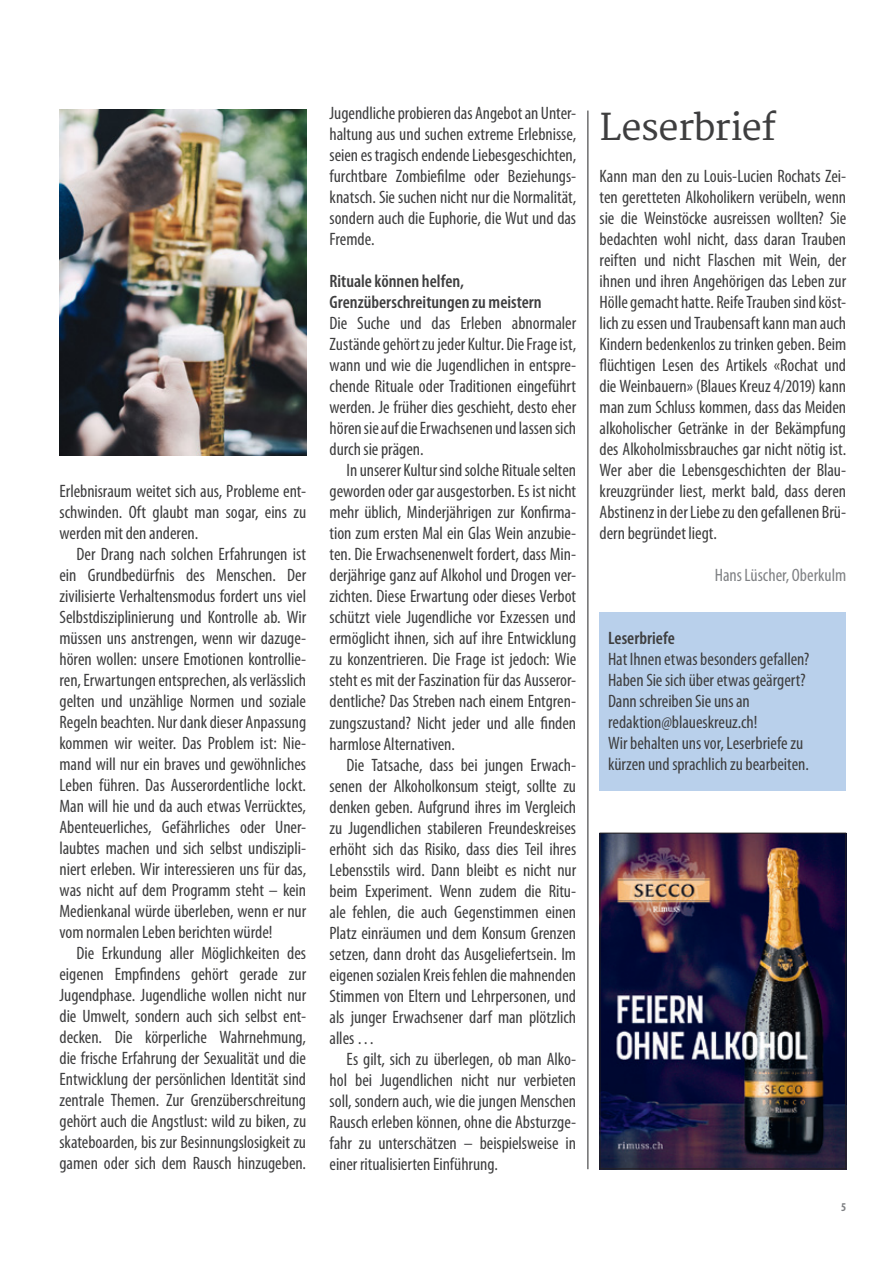
<style>
.page{position:relative;width:893px;height:1263px;background:#fff}
.page>*{position:absolute;margin:0;border:0;box-sizing:border-box;transform-origin:0 0}
.t1{font:36px "Merriweather";letter-spacing:-.02em;color:#3e3e3f}
.t2{font:condensed 18px/21px "Myriad Pro";letter-spacing:-.005em;color:#3e3e3f;text-align:justify}
.t3{font:600 condensed 18px/21px "Myriad Pro";color:#3e3e3f}
.t4{font:condensed 18px "Myriad Pro";letter-spacing:-.005em;color:#808285}
.t5{font:700 condensed 12px "Myriad Pro";color:#808285}
</style>
<div class="page">
<div style="left:600px;top:613px;width:246px;height:178px;background:#b9d0eb"></div>
<img style="left:602px;top:835px;width:242px;height:332px">
<div style="left:600px;top:833px;width:246px;height:336px;border:1px solid #231f20"></div>
<img style="left:60px;top:110px;width:246px;height:345px">
<hr style="left:587px;top:111px;width:1px;height:1058px;background:#3e3e3f">
<p class="t2" style="left:60px;top:481px;width:248px">Erlebnisraum weitet sich aus, Probleme ent&shy;schwinden. Oft glaubt man sogar, eins zu werden mit den anderen.</p>
<p class="t2" style="left:60px;top:544px;width:248px;text-indent:17px">Der Drang nach solchen Erfahrungen ist ein Grundbedürfnis des Menschen. Der zivilisierte Verhaltensmodus fordert uns viel Selbstdisziplinierung und Kontrolle ab. Wir müssen uns anstrengen, wenn wir dazuge&shy;hören wollen: unsere Emotionen kontrollie&shy;ren, Erwartungen entsprechen, als verlässlich gelten und unzählige Normen und soziale Regeln beachten. Nur dank dieser Anpassung kommen wir weiter. Das Problem ist: Nie&shy;mand will nur ein braves und gewöhnliches Leben führen. Das Ausserordentliche lockt.<br>Man will hie und da auch etwas Verrücktes, Abenteuerliches, Gefährliches oder Uner&shy;laubtes machen und sich selbst undiszipli&shy;niert erleben. Wir interessieren uns für das, was nicht auf dem Programm steht – kein Medienkanal würde überleben, wenn er nur vom normalen Leben berichten würde!</p>
<p class="t2" style="left:60px;top:943px;width:248px;text-indent:17px">Die Erkundung aller Möglichkeiten des eigenen Empfindens gehört gerade zur Jugendphase. Jugendliche wollen nicht nur die Umwelt, sondern auch sich selbst ent&shy;decken. Die körperliche Wahrnehmung, die frische Erfahrung der Sexualität und die Entwicklung der persönlichen Identität sind zentrale Themen. Zur Grenzüberschreitung gehört auch die Angstlust: wild zu biken, zu skateboarden, bis zur Besinnungslosigkeit zu gamen oder sich dem Rausch hinzugeben.</p>
<p class="t2" style="left:330px;top:103px;width:248px">Jugendliche probieren das Angebot an Unter&shy;haltung aus und suchen extreme Erlebnisse, seien es tragisch endende Liebesgeschichten, furchtbare Zombiefilme oder Beziehungs&shy;knatsch. Sie suchen nicht nur die Normalität, sondern auch die Euphorie, die Wut und das Fremde.</p>
<p class="t3" style="left:330px;top:271px;width:214px">Rituale können helfen,<br>Grenzüberschreitungen zu meistern</p>
<p class="t2" style="left:330px;top:313px;width:248px">Die Suche und das Erleben abnormaler Zustände gehört zu jeder Kultur. Die Frage ist, wann und wie die Jugendlichen in entspre&shy;chende Rituale oder Traditionen eingeführt werden. Je früher dies geschieht, desto eher hören sie auf die Erwachsenen und lassen sich durch sie prägen.</p>
<p class="t2" style="left:330px;top:460px;width:248px;text-indent:17px">In unserer Kultur sind solche Rituale selten geworden oder gar ausgestorben. Es ist nicht mehr üblich, Minderjährigen zur Konfirma&shy;tion zum ersten Mal ein Glas Wein anzubie&shy;ten. Die Erwachsenenwelt fordert, dass Min&shy;derjährige ganz auf Alkohol und Drogen ver&shy;zichten. Diese Erwartung oder dieses Verbot schützt viele Jugendliche vor Exzessen und ermöglicht ihnen, sich auf ihre Entwicklung zu konzentrieren. Die Frage ist jedoch: Wie steht es mit der Faszination für das Ausseror&shy;dentliche? Das Streben nach einem Entgren&shy;zungszustand? Nicht jeder und alle finden harmlose Alternativen.</p>
<p class="t2" style="left:330px;top:754px;width:248px;text-indent:17px">Die Tatsache, dass bei jungen Erwach&shy;senen der Alkoholkonsum steigt, sollte zu denken geben. Aufgrund ihres im Vergleich zu Jugendlichen stabileren Freundeskreises erhöht sich das Risiko, dass dies Teil ihres Lebensstils wird. Dann bleibt es nicht nur beim Experiment. Wenn zudem die Ritu&shy;ale fehlen, die auch Gegenstimmen einen Platz einräumen und dem Konsum Grenzen setzen, dann droht das Ausgeliefertsein. Im eigenen sozialen Kreis fehlen die mahnenden Stimmen von Eltern und Lehrpersonen, und als junger Erwachsener darf man plötzlich alles…</p>
<p class="t2" style="left:330px;top:1048px;width:248px;text-indent:17px">Es gilt, sich zu überlegen, ob man Alko&shy;hol bei Jugendlichen nicht nur verbieten soll, sondern auch, wie die jungen Menschen Rausch erleben können, ohne die Absturzge&shy;fahr zu unterschätzen – beispielsweise in einer ritualisierten Einführung.</p>
<h1 class="t1" style="left:600px;top:106px;width:178px">Leserbrief</h1>
<p class="t2" style="left:600px;top:166px;width:248px">Kann man den zu Louis-Lucien Rochats Zei&shy;ten geretteten Alkoholikern verübeln, wenn sie die Weinstöcke ausreissen wollten? Sie bedachten wohl nicht, dass daran Trauben reiften und nicht Flaschen mit Wein, der ihnen und ihren Angehörigen das Leben zur Hölle gemacht hatte. Reife Trauben sind köst&shy;lich zu essen und Traubensaft kann man auch Kindern bedenkenlos zu trinken geben. Beim flüchtigen Lesen des Artikels «Rochat und die Weinbauern» (Blaues Kreuz 4/2019) kann man zum Schluss kommen, dass das Meiden alkoholischer Getränke in der Bekämpfung des Alkoholmissbrauches gar nicht nötig ist.<br>Wer aber die Lebensgeschichten der Blau&shy;kreuzgründer liest, merkt bald, dass deren Abstinenz in der Liebe zu den gefallenen Brü&shy;dern begründet liegt.</p>
<p class="t4" style="left:715px;top:565px;width:133px">Hans Lüscher, Oberkulm</p>
<p class="t3" style="left:608px;top:628px;width:68px">Leserbriefe</p>
<p class="t2" style="left:608px;top:649px;width:203px;text-align:left">Hat Ihnen etwas besonders gefallen?<br>Haben Sie sich über etwas geärgert?<br>Dann schreiben Sie uns an redaktion@blaueskreuz.ch!<br>Wir behalten uns vor, Leserbriefe zu kürzen und sprachlich zu bearbeiten.</p>
<p class="t5" style="left:841px;top:1200px;width:7px">5</p>
</div>
